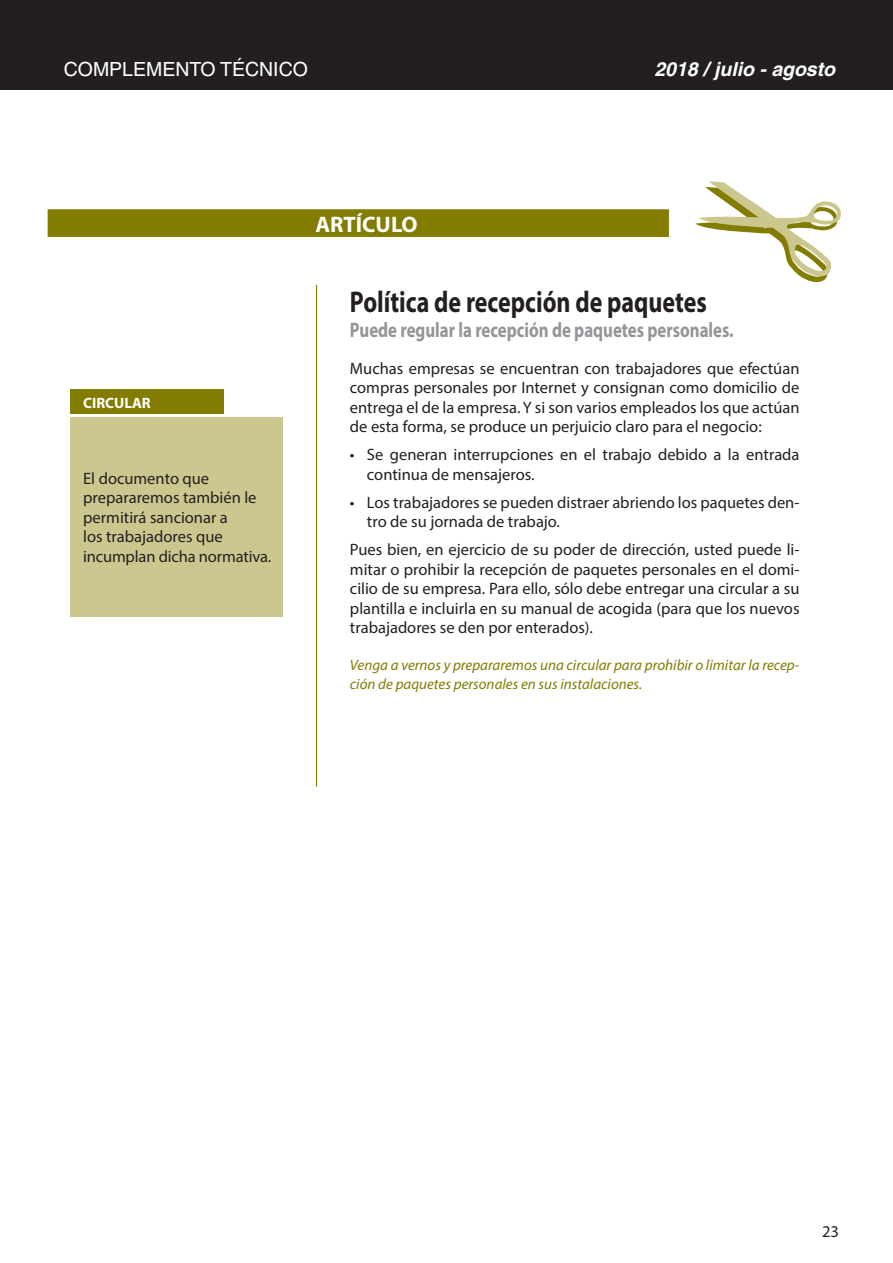
<style>
.page{position:relative;width:893px;height:1263px;background:#fff}
.page>*{position:absolute;margin:0;border:0;box-sizing:border-box;transform-origin:0 0}
.t1{font:700 30px "Myriad Pro";color:#231f20;scale:.8 1}
.t2{font:700 22.5px "Myriad Pro";color:#fff}
.t3{font:700 21px "Myriad Pro";color:#939598;scale:.8 1}
.t4{font:19.5px "Helvetica";color:#fff}
.t5{font:italic 700 19.5px "Helvetica";color:#fff}
.t6{font:16.5px/19.5px "Myriad Pro";color:#231f20}
.t7{font:italic 15px/19.5px "Myriad Pro";color:#827c00}
.t8{font:700 15px "Myriad Pro";color:#fff}
</style>
<div class="page">
<div style="left:0;top:0;width:893px;height:89px;background:#231f20"></div>
<div style="left:47px;top:209px;width:622px;height:28px;background:#827c00"></div>
<div style="left:47px;top:208px;width:623px;height:30px;border:1px solid #fff"></div>
<hr style="left:316px;top:285px;width:1px;height:502px;background:#827c00">
<div style="left:70px;top:390px;width:154px;height:24px;background:#827c00"></div>
<div style="left:70px;top:417px;width:213px;height:200px;background:#ccc78e"></div>
<svg style="left:695px;top:181px;width:146px;height:102px"></svg>
<p class="t4" style="left:64px;top:58px;width:246px">COMPLEMENTO TÉCNICO</p>
<p class="t5" style="left:654px;top:57px;width:182px">2018 / julio - agosto</p>
<p class="t8" style="left:83px;top:393px;width:69px">CIRCULAR</p>
<p class="t6" style="left:83px;top:468px;width:190px">El documento que prepararemos también le permitirá sancionar a<br>los trabajadores que incumplan dicha normativa.</p>
<h2 class="t2" style="left:315px;top:209px;width:104px">ARTÍCULO</h2>
<h1 class="t1" style="left:350px;top:282px;width:448px">Política de recepción de paquetes</h1>
<p class="t3" style="left:350px;top:316px;width:481px">Puede regular la recepción de paquetes personales.</p>
<p class="t6" style="left:350px;top:358px;width:451px;text-align:justify">Muchas empresas se encuentran con trabajadores que efectúan compras personales por Internet y consignan como domicilio de entrega el de la empresa. Y si son varios empleados los que actúan de esta forma, se produce un perjuicio claro para el negocio:</p>
<p class="t6" style="left:367px;top:445px;width:434px;text-indent:-17px">• Se generan interrupciones en el trabajo debido a la entrada continua de mensajeros.</p>
<p class="t6" style="left:367px;top:492px;width:434px;text-indent:-17px">• Los trabajadores se pueden distraer abriendo los paquetes den&shy;tro de su jornada de trabajo.</p>
<p class="t6" style="left:350px;top:540px;width:451px;text-align:justify">Pues bien, en ejercicio de su poder de dirección, usted puede li&shy;mitar o prohibir la recepción de paquetes personales en el domi&shy;cilio de su empresa. Para ello, sólo debe entregar una circular a su plantilla e incluirla en su manual de acogida (para que los nuevos trabajadores se den por enterados).</p>
<p class="t7" style="left:350px;top:655px;width:451px">Venga a vernos y prepararemos una circular para prohibir o limitar la recep&shy;ción de paquetes personales en sus instalaciones.</p>
<p class="t6" style="left:822px;top:1221px;width:18px">23</p>
</div>
